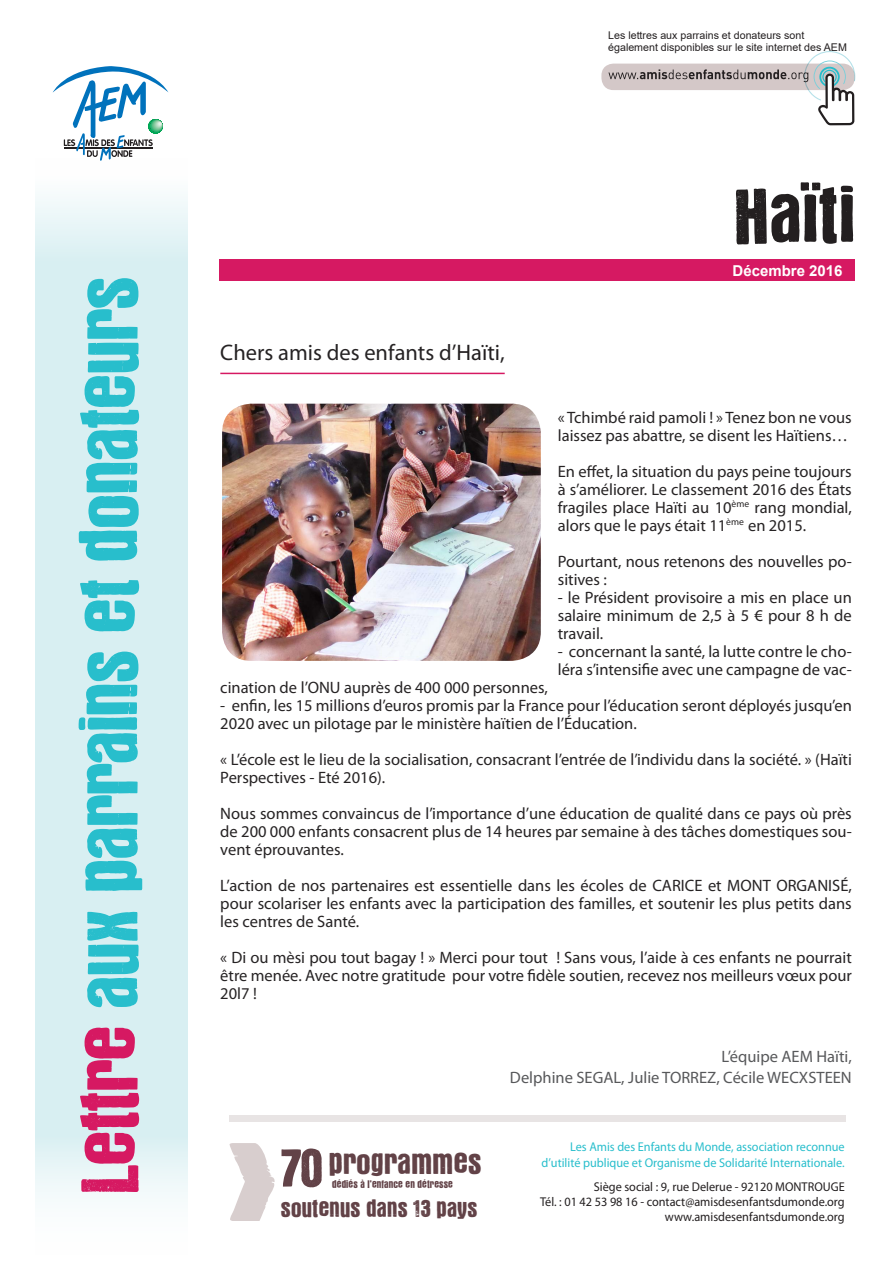
<style>
.page{position:relative;width:893px;height:1263px;background:#fff}
.page>*{position:absolute;margin:0;border:0;box-sizing:border-box;transform-origin:0 0}
.t1{font:85.95px "Victor";letter-spacing:-.02em;color:#28becc}
.t2{font:82.5px "Victor";color:#231f20}
.t3{font:56.4px "Victor";color:#624247}
.t4{font:34.65px "Victor";color:#624247}
.t5{font:25.65px "Victor";color:#624247}
.t6{font:22.5px "Myriad Pro";color:#262324}
.t7{font:16.5px/18px "Myriad Pro";color:#262324}
.t8{font:16.5px "Myriad Pro";color:#57585a}
.chapeau{font:700 15px "Arial";color:#fff}
.t9{font:12.75px "Myriad Pro";color:#231f20;scale:.96 1}
.t10{font:12.75px/15.3px "Myriad Pro";color:#28becc;text-align:right;scale:.96 1}
.t11{font:11.4px "Victor";color:#624247}
.chapeau-2{font:10.65px/12.1px "Arial";color:#231f20}
.s1{color:#d61962}
.s2{color:#231f20}
</style>
<div class="page">
<img style="left:222px;top:404px;width:319px;height:257px">
<hr style="left:220px;top:373px;width:285px;height:1px;background:#d61962">
<svg style="left:35px;top:197px;width:153px;height:1001px;background:#d9eff2"></svg>
<div style="left:230px;top:1115px;width:616px;height:7px;background:#e8e4e4"></div>
<svg style="left:53px;top:66px;width:115px;height:95px"></svg>
<svg style="left:230px;top:1143px;width:45px;height:78px"></svg>
<div style="left:220px;top:259px;width:635px;height:22px;background:#d61962"></div>
<svg style="left:608px;top:51px;width:247px;height:74px"></svg>
<p class="t1" style="left:66px;top:1194px;width:920px;rotate:-90deg"><span class="s1">Lettre</span> aux parrains et donateurs</p>
<p class="chapeau-2" style="left:608px;top:29px;width:240px">Les lettres aux parrains et donateurs sont également disponibles sur le site internet des AEM</p>
<p class="t2" style="left:734px;top:173px;width:123px">Haïti</p>
<p class="t6" style="left:220px;top:338px;width:286px">Chers amis des enfants d’<span class="s2">Haïti</span>,</p>
<p class="chapeau" style="left:732px;top:260px;width:112px">Décembre 2016</p>
<p class="t7" style="left:558px;top:408px;width:295px">« Tchimbé raid pamoli ! » Tenez bon ne vous laissez pas abattre, se disent les Haïtiens…</p>
<p class="t7" style="left:558px;top:462px;width:295px;text-align:justify">En effet, la situation du pays peine toujours à s’améliorer. Le classement 2016 des États fragiles place Haïti au 10<sup>ème</sup> rang mondial, alors que le pays était 11<sup>ème</sup> en 2015.</p>
<p class="t7" style="left:558px;top:552px;width:295px">Pourtant, nous retenons des nouvelles po&shy;sitives :</p>
<p class="t7" style="left:558px;top:588px;width:295px;text-align:justify">- le Président provisoire a mis en place un salaire minimum de 2,5 à 5 € pour 8 h de travail.</p>
<p class="t7" style="left:558px;top:642px;width:295px">- concernant la santé, la lutte contre le cho&shy;léra s’intensifie avec une campagne de vac-</p>
<p class="t7" style="left:220px;top:678px;width:329px">cination de l’ONU auprès de 400 000 personnes,</p>
<p class="t7" style="left:220px;top:696px;width:633px">- enfin, les 15 millions d’euros promis par la France pour l’éducation seront déployés jusqu’en<br>2020 avec un pilotage par le ministère haïtien de l’Éducation.</p>
<p class="t7" style="left:220px;top:750px;width:633px">« L’école est le lieu de la socialisation, consacrant l’entrée de l’individu dans la société. » (Haïti<br>Perspectives - Eté 2016).</p>
<p class="t7" style="left:220px;top:804px;width:633px;text-align:justify">Nous sommes convaincus de l’importance d’une éducation de qualité dans ce pays où près de 200 000 enfants consacrent plus de 14 heures par semaine à des tâches domestiques sou&shy;vent éprouvantes.</p>
<p class="t7" style="left:220px;top:876px;width:633px;text-align:justify">L’action de nos partenaires est essentielle dans les écoles de CARICE et MONT ORGANISÉ, pour scolariser les enfants avec la participation des familles, et soutenir les plus petits dans les centres de Santé.</p>
<p class="t7" style="left:220px;top:948px;width:633px;text-align:justify">« Di ou mèsi pou tout bagay ! » Merci pour tout ! Sans vous, l’aide à ces enfants ne pourrait être menée. Avec notre gratitude pour votre fidèle soutien, recevez nos meilleurs vœux pour 20l7 !</p>
<p class="t3" style="left:280px;top:1139px;width:45px">70</p>
<p class="t4" style="left:329px;top:1144px;width:155px">programmes</p>
<p class="t11" style="left:332px;top:1179px;width:122px">dédiés à l’enfance en détresse</p>
<p class="t5" style="left:281px;top:1195px;width:198px">soutenus dans 13 pays</p>
<p class="t8" style="left:722px;top:1046px;width:132px">L’équipe AEM Haïti,</p>
<p class="t8" style="left:510px;top:1067px;width:343px">Delphine SEGAL, Julie TORREZ, Cécile WECXSTEEN</p>
<p class="t10" style="left:541px;top:1139px;width:317px">Les Amis des Enfants du Monde, association reconnue d’utilité publique et Organisme de Solidarité Internationale.</p>
<p class="t9" style="left:594px;top:1178px;width:263px">Siège social : 9, rue Delerue - 92120 MONTROUGE</p>
<p class="t9" style="left:540px;top:1194px;width:319px">Tél. : 01 42 53 98 16 - contact@amisdesenfantsdumonde.org</p>
<p class="t9" style="left:665px;top:1209px;width:189px">www.amisdesenfantsdumonde.org</p>
</div>
